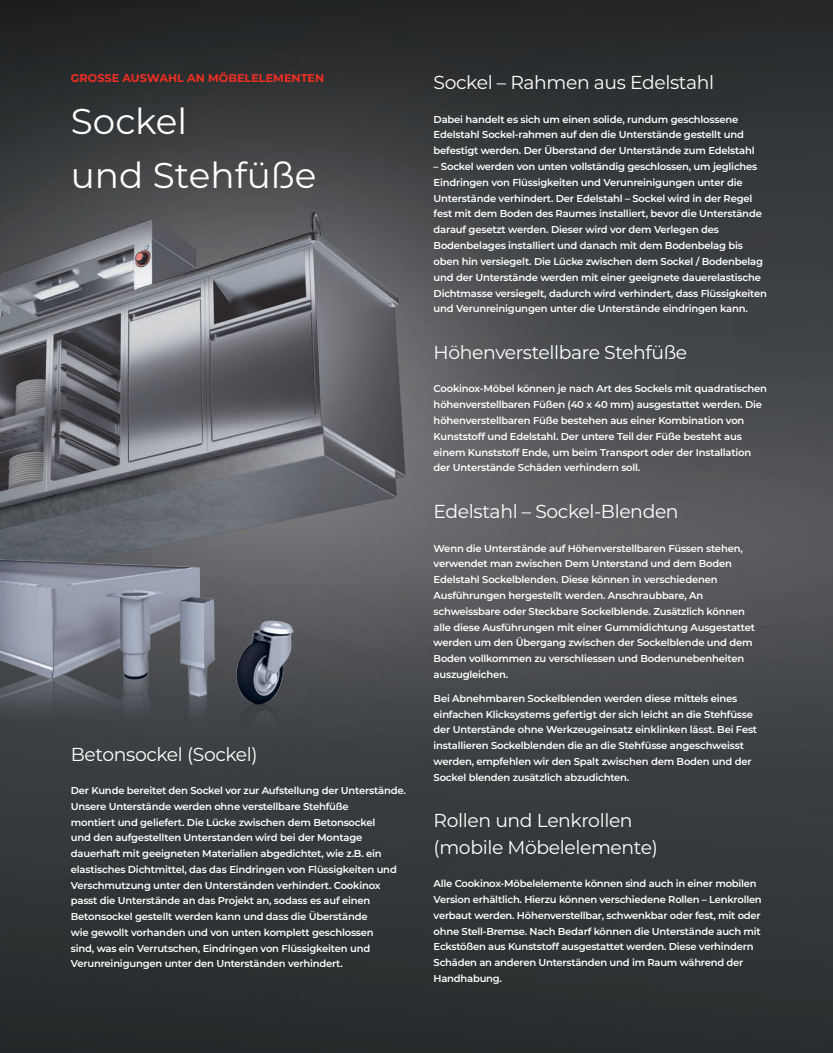
<style>
.page{position:relative;width:833px;height:1053px;background:#fff}
.page>*{position:absolute;margin:0;border:0;box-sizing:border-box;transform-origin:0 0}
.t1{font:35.75px/53.6px "Montserrat";color:#fff}
.t2{font:18.75px/26.2px "Montserrat";letter-spacing:-.02em;color:#fff}
.t3{font:700 11.25px "Montserrat";color:#ee2e22}
.t4{font:600 10px/15.8px "Montserrat";letter-spacing:-.02em;color:#fff}
</style>
<div class="page">
<img style="left:0;top:0;width:833px;height:1052px">
<img style="left:0;top:482px;width:390px;height:367px">
<p class="t3" style="left:71px;top:70px;width:255px">GROSSE AUSWAHL AN MÖBELELEMENTEN</p>
<h1 class="t1" style="left:71px;top:93px;width:247px">Sockel<br>und Stehfüße</h1>
<h2 class="t2" style="left:71px;top:740px;width:188px">Betonsockel (Sockel)</h2>
<p class="t4" style="left:71px;top:782px;width:336px">Der Kunde bereitet den Sockel vor zur Aufstellung der Unterstände.<br>Unsere Unterstände werden ohne verstellbare Stehfüße<br>montiert und geliefert. Die Lücke zwischen dem Betonsockel<br>und den aufgestellten Unterstanden wird bei der Montage dauerhaft mit geeigneten Materialien abgedichtet, wie z.B. ein elastisches Dichtmittel, das das Eindringen von Flüssigkeiten und Verschmutzung unter den Unterständen verhindert. Cookinox passt die Unterstände an das Projekt an, sodass es auf einen Betonsockel gestellt werden kann und dass die Überstände<br>wie gewollt vorhanden und von unten komplett geschlossen<br>sind, was ein Verrutschen, Eindringen von Flüssigkeiten und Verunreinigungen unter den Unterständen verhindert.</p>
<h2 class="t2" style="left:433px;top:69px;width:282px">Sockel – Rahmen aus Edelstahl</h2>
<p class="t4" style="left:433px;top:111px;width:322px">Dabei handelt es sich um einen solide, rundum geschlossene<br>Edelstahl Sockel-rahmen auf den die Unterstände gestellt und befestigt werden. Der Überstand der Unterstände zum Edelstahl</p>
<p class="t4" style="left:433px;top:158px;width:335px">– Sockel werden von unten vollständig geschlossen, um jegliches Eindringen von Flüssigkeiten und Verunreinigungen unter die Unterstände verhindert. Der Edelstahl – Sockel wird in der Regel fest mit dem Boden des Raumes installiert, bevor die Unterstände darauf gesetzt werden. Dieser wird vor dem Verlegen des Bodenbelages installiert und danach mit dem Bodenbelag bis oben hin versiegelt. Die Lücke zwischen dem Sockel / Bodenbelag und der Unterstände werden mit einer geeignete dauerelastische Dichtmasse versiegelt, dadurch wird verhindert, dass Flüssigkeiten und Verunreinigungen unter die Unterstände eindringen kann.</p>
<h2 class="t2" style="left:433px;top:338px;width:255px">Höhenverstellbare Stehfüße</h2>
<p class="t4" style="left:433px;top:380px;width:335px">Cookinox-Möbel können je nach Art des Sockels mit quadratischen höhenverstellbaren Füßen (40 x 40 mm) ausgestattet werden. Die höhenverstellbaren Füße bestehen aus einer Kombination von Kunststoff und Edelstahl. Der untere Teil der Füße besteht aus einem Kunststoff Ende, um beim Transport oder der Installation der Unterstände Schäden verhindern soll.</p>
<h2 class="t2" style="left:433px;top:497px;width:246px">Edelstahl – Sockel-Blenden</h2>
<p class="t4" style="left:433px;top:539px;width:323px">Wenn die Unterstände auf Höhenverstellbaren Füssen stehen, verwendet man zwischen Dem Unterstand und dem Boden Edelstahl Sockelblenden. Diese können in verschiedenen Ausführungen hergestellt werden. Anschraubbare, An schweissbare oder Steckbare Sockelblende. Zusätzlich können alle diese Ausführungen mit einer Gummidichtung Ausgestattet werden um den Übergang zwischen der Sockelblende und dem Boden vollkommen zu verschliessen und Bodenunebenheiten auszugleichen.</p>
<p class="t4" style="left:433px;top:689px;width:325px">Bei Abnehmbaren Sockelblenden werden diese mittels eines einfachen Klicksystems gefertigt der sich leicht an die Stehfüsse der Unterstände ohne Werkzeugeinsatz einklinken lässt. Bei Fest installieren Sockelblenden die an die Stehfüsse angeschweisst werden, empfehlen wir den Spalt zwischen dem Boden und der Sockel blenden zusätzlich abzudichten.</p>
<h2 class="t2" style="left:433px;top:806px;width:226px">Rollen und Lenkrollen (mobile Möbelelemente)</h2>
<p class="t4" style="left:433px;top:875px;width:330px">Alle Cookinox-Möbelelemente können sind auch in einer mobilen Version erhältlich. Hierzu können verschiedene Rollen – Lenkrollen verbaut werden. Höhenverstellbar, schwenkbar oder fest, mit oder ohne Stell-Bremse. Nach Bedarf können die Unterstände auch mit Eckstößen aus Kunststoff ausgestattet werden. Diese verhindern Schäden an anderen Unterständen und im Raum während der Handhabung.</p>
</div>
